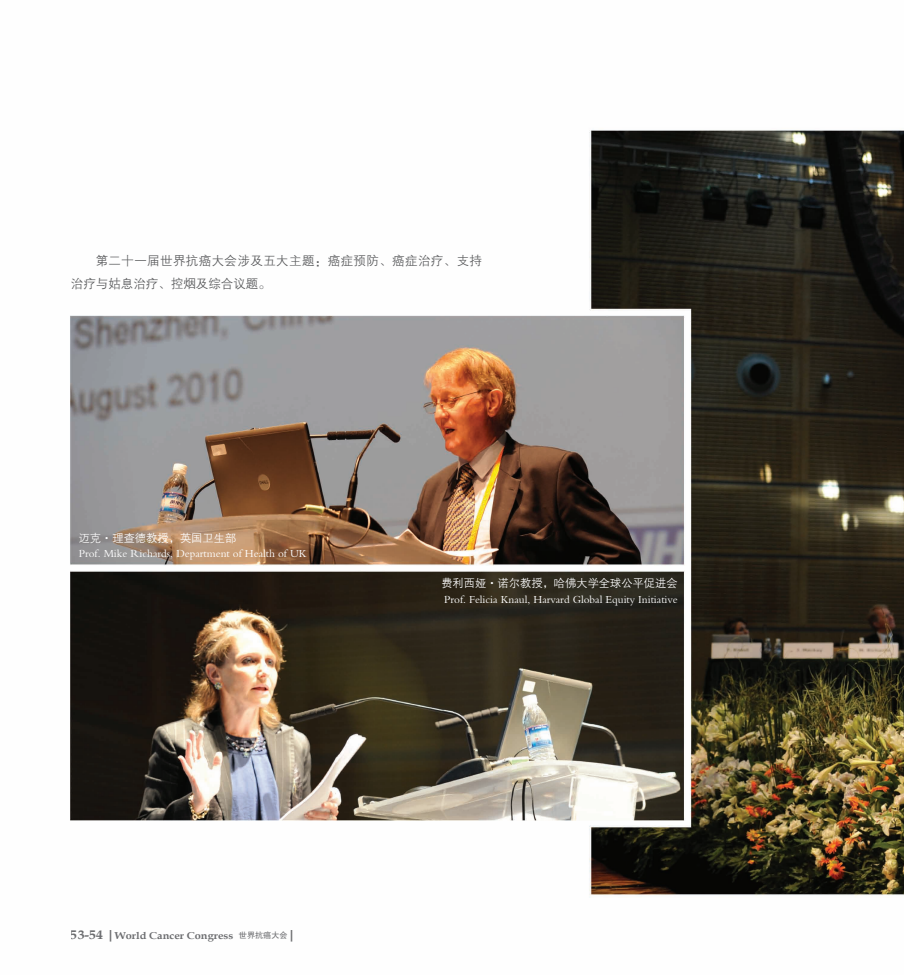
<style>
.page{position:relative;width:904px;height:975px;background:#fff}
.page>*{position:absolute;margin:0;border:0;box-sizing:border-box;transform-origin:0 0}
.t1{font:12.5px/22.5px "FZZDXJW GB1 0";letter-spacing:.03em;color:#57585a}
.t2{font:11.25px "FZBSJW GB1 0";color:#fff}
.t3{font:11.25px "FZZDXJW GB1 0";color:#fff}
.t4{font:700 10px "Book Antiqua";color:#6c6d70;scale:1.1 1}
.s1{font-size:12.5px}
.s2{font-family:"FZHTJW GB1 0";font-weight:400;font-size:8.12px}
</style>
<div class="page">
<img style="left:70px;top:130px;width:834px;height:766px">
<p class="t1" style="left:71px;top:250px;width:413px;text-indent:25px">第二十一届世界抗癌大会涉及五大主题：癌症预防、癌症治疗、支持治疗与姑息治疗、控烟及综合议题。</p>
<p class="t3" style="left:79px;top:532px;width:159px">迈克·理查德教授，英国卫生部</p>
<p class="t2" style="left:79px;top:547px;width:229px">Prof. Mike Richards, Department of Health of UK</p>
<p class="t4" style="left:71px;top:928px;width:206px"><span class="s1">53-54 |</span>World Cancer Congress <span class="s2">世界抗癌大会</span><span class="s1">|</span></p>
<p class="t3" style="left:441px;top:577px;width:238px">费利西娅·诺尔教授，哈佛大学全球公平促进会</p>
<p class="t2" style="left:444px;top:592px;width:235px">Prof. Felicia Knaul, Harvard Global Equity Initiative</p>
</div>
